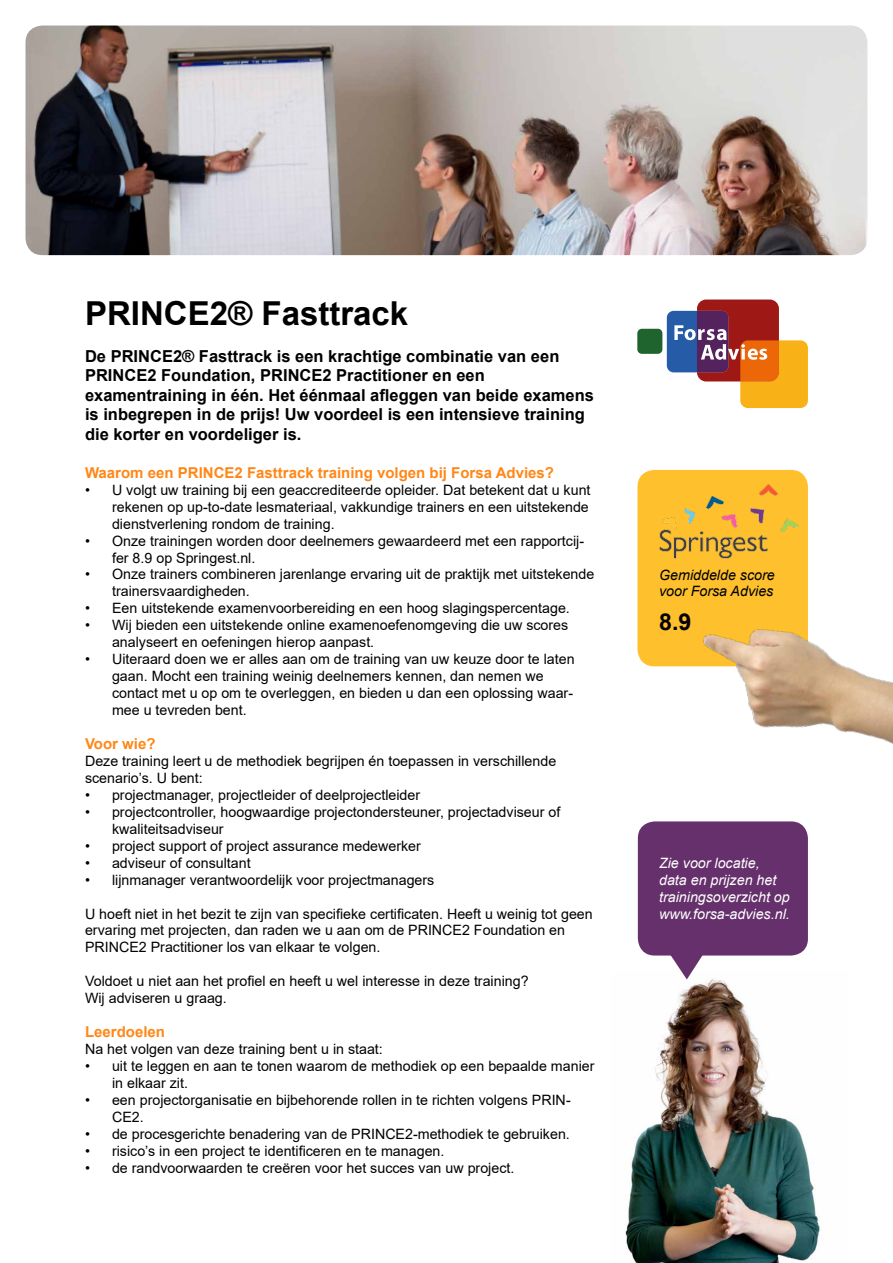
<style>
.page{position:relative;width:893px;height:1263px;background:#fff}
.page>*{position:absolute;margin:0;border:0;box-sizing:border-box;transform-origin:0 0}
.t1{font:700 33px "Arial";color:#000}
.t2{font:700 23.25px "Arial";color:#000}
.t3{font:700 16.5px/19.5px "Arial";color:#000}
.t4{font:700 15px "Arial";color:#ff8717}
.t5{font:14.25px/17px "Arial";color:#000}
.t6{font:italic 14.25px/17px "Arial";color:#fff}
.t7{font:italic 14.25px/17px "Arial";color:#000}
</style>
<div class="page">
<img style="left:26px;top:26px;width:841px;height:229px">
<div style="left:637px;top:329px;width:25px;height:25px;background:#1f642e;border-radius:5px"></div>
<svg style="left:667px;top:299px;width:141px;height:109px"></svg>
<img style="left:625px;top:979px;width:195px;height:284px">
<div style="left:638px;top:821px;width:170px;height:134px;background:#65306b;border-radius:17px"></div>
<svg style="left:670px;top:955px;width:33px;height:24px"></svg>
<div style="left:637px;top:470px;width:171px;height:196px;background:#fec02c;border-radius:17px"></div>
<img style="left:659px;top:484px;width:140px;height:74px">
<img style="left:637px;top:580px;width:256px;height:246px">
<h1 class="t1" style="left:85px;top:290px;width:325px">PRINCE2® Fasttrack</h1>
<p class="t3" style="left:85px;top:346px;width:510px">De PRINCE2® Fasttrack is een krachtige combinatie van een PRINCE2 Foundation, PRINCE2 Practitioner en een examentraining in één. Het éénmaal afleggen van beide examens is inbegrepen in de prijs! Uw voordeel is een intensieve training die korter en voordeliger is.</p>
<p class="t4" style="left:85px;top:462px;width:471px">Waarom een PRINCE2 Fasttrack training volgen bij Forsa Advies?</p>
<p class="t5" style="left:112px;top:481px;width:480px;text-align:justify;text-indent:-27px">• U volgt uw training bij een geaccrediteerde opleider. Dat betekent dat u kunt rekenen op up-to-date lesmateriaal, vakkundige trainers en een uitstekende dienstverlening rondom de training.</p>
<p class="t5" style="left:112px;top:532px;width:474px;text-indent:-27px">• Onze trainingen worden door deelnemers gewaardeerd met een rapportcij&shy;fer 8.9 op Springest.nl.</p>
<p class="t5" style="left:112px;top:566px;width:484px;text-indent:-27px">• Onze trainers combineren jarenlange ervaring uit de praktijk met uitstekende trainersvaardigheden.</p>
<p class="t5" style="left:85px;top:600px;width:486px">• Een uitstekende examenvoorbereiding en een hoog slagingspercentage.</p>
<p class="t5" style="left:112px;top:617px;width:458px;text-indent:-27px">• Wij bieden een uitstekende online examenoefenomgeving die uw scores analyseert en oefeningen hierop aanpast.</p>
<p class="t5" style="left:112px;top:651px;width:464px;text-indent:-27px">• Uiteraard doen we er alles aan om de training van uw keuze door te laten gaan. Mocht een training weinig deelnemers kennen, dan nemen we contact met u op om te overleggen, en bieden u dan een oplossing waar&shy;mee u tevreden bent.</p>
<p class="t4" style="left:85px;top:733px;width:72px">Voor wie?</p>
<p class="t5" style="left:85px;top:753px;width:473px;line-height:16.5px">Deze training leert u de methodiek begrijpen én toepassen in verschillende scenario’s. U bent:</p>
<p class="t5" style="left:85px;top:786px;width:337px">• projectmanager, projectleider of deelprojectleider</p>
<p class="t5" style="left:112px;top:803px;width:450px;text-indent:-27px">• projectcontroller, hoogwaardige projectondersteuner, projectadviseur of kwaliteitsadviseur</p>
<p class="t5" style="left:85px;top:837px;width:337px">• project support of project assurance medewerker</p>
<p class="t5" style="left:85px;top:854px;width:167px">• adviseur of consultant</p>
<p class="t5" style="left:85px;top:871px;width:351px">• lijnmanager verantwoordelijk voor projectmanagers</p>
<p class="t5" style="left:85px;top:905px;width:509px;line-height:16.5px">U hoeft niet in het bezit te zijn van specifieke certificaten. Heeft u weinig tot geen ervaring met projecten, dan raden we u aan om de PRINCE2 Foundation en<br>PRINCE2 Practitioner los van elkaar te volgen.</p>
<p class="t5" style="left:85px;top:973px;width:445px;line-height:16.5px">Voldoet u niet aan het profiel en heeft u wel interesse in deze training?<br>Wij adviseren u graag.</p>
<p class="t4" style="left:85px;top:1021px;width:82px">Leerdoelen</p>
<p class="t5" style="left:85px;top:1040px;width:299px">Na het volgen van deze training bent u in staat:</p>
<p class="t5" style="left:112px;top:1057px;width:484px;text-indent:-27px">• uit te leggen en aan te tonen waarom de methodiek op een bepaalde manier in elkaar zit.</p>
<p class="t5" style="left:112px;top:1091px;width:460px;text-indent:-27px">• een projectorganisatie en bijbehorende rollen in te richten volgens PRIN-<br>CE2.</p>
<p class="t5" style="left:85px;top:1125px;width:486px">• de procesgerichte benadering van de PRINCE2-methodiek te gebruiken.</p>
<p class="t5" style="left:85px;top:1142px;width:361px">• risico’s in een project te identificeren en te managen.</p>
<p class="t5" style="left:85px;top:1159px;width:431px">• de randvoorwaarden te creëren voor het succes van uw project.</p>
<p class="t7" style="left:659px;top:566px;width:117px">Gemiddelde score voor Forsa Advies</p>
<h2 class="t2" style="left:659px;top:606px;width:34px">8.9</h2>
<p class="t6" style="left:659px;top:854px;width:132px">Zie voor locatie, data en prijzen het trainingsoverzicht op www.forsa-advies.nl.</p>
</div>
